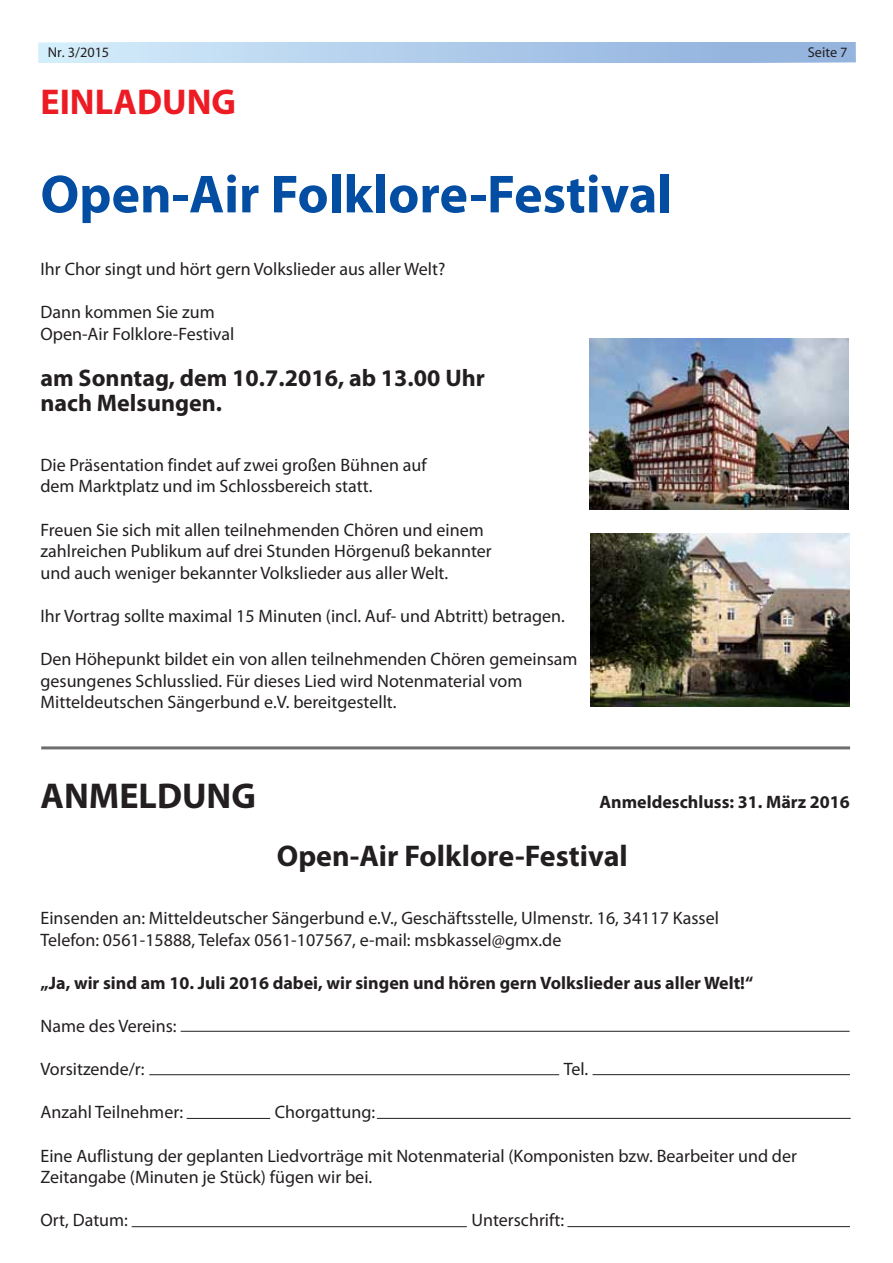
<style>
.page{position:relative;width:893px;height:1263px;background:#fff}
.page>*{position:absolute;margin:0;border:0;box-sizing:border-box;transform-origin:0 0}
.t1{font:700 54px "Myriad Pro";color:#034ea2}
.t2{font:700 36px "Myriad Pro";color:#ed1c24}
.t3{font:700 36px "Myriad Pro";color:#231f20}
.t4{font:700 30px "Myriad Pro";color:#231f20}
.t5{font:700 24px/25.5px "Myriad Pro";color:#231f20}
.t6{font:18px/21.6px "Myriad Pro";color:#231f20}
.t7{font:700 18px "Myriad Pro";color:#231f20}
.t8{font:14.25px "Myriad";color:#231f20}
</style>
<div class="page">
<svg style="left:38px;top:43px;width:818px;height:19px"></svg>
<hr style="left:181px;top:1031px;width:669px;height:1px;background:#231f20">
<hr style="left:149px;top:1074px;width:410px;height:1px;background:#231f20">
<hr style="left:592px;top:1074px;width:258px;height:1px;background:#231f20">
<hr style="left:187px;top:1118px;width:83px;height:1px;background:#231f20">
<hr style="left:377px;top:1118px;width:474px;height:1px;background:#231f20">
<hr style="left:132px;top:1226px;width:335px;height:1px;background:#231f20">
<hr style="left:567px;top:1226px;width:283px;height:1px;background:#231f20">
<hr style="left:41px;top:746px;width:809px;height:3px;background:#6d6e70">
<img style="left:590px;top:534px;width:259px;height:172px">
<img style="left:590px;top:339px;width:259px;height:171px">
<p class="t8" style="left:48px;top:47px;width:63px">Nr. 3/2015</p>
<p class="t8" style="left:808px;top:47px;width:41px">Seite 7</p>
<h2 class="t2" style="left:40px;top:88px;width:197px">EINLADUNG</h2>
<h1 class="t1" style="left:40px;top:174px;width:633px">Open-Air Folklore-Festival</h1>
<p class="t6" style="left:40px;top:260px;width:406px">Ihr Chor singt und hört gern Volkslieder aus aller Welt?</p>
<p class="t6" style="left:40px;top:303px;width:196px">Dann kommen Sie zum<br>Open-Air Folklore-Festival</p>
<h3 class="t5" style="left:40px;top:367px;width:446px">am Sonntag, dem 10.7.2016, ab 13.00 Uhr nach Melsungen.</h3>
<p class="t6" style="left:40px;top:456px;width:388px">Die Präsentation findet auf zwei großen Bühnen auf dem Marktplatz und im Schlossbereich statt.</p>
<p class="t6" style="left:40px;top:520px;width:453px">Freuen Sie sich mit allen teilnehmenden Chören und einem zahlreichen Publikum auf drei Stunden Hörgenuß bekannter und auch weniger bekannter Volkslieder aus aller Welt.</p>
<p class="t6" style="left:40px;top:607px;width:526px">Ihr Vortrag sollte maximal 15 Minuten (incl. Auf- und Abtritt) betragen.</p>
<p class="t6" style="left:40px;top:650px;width:539px">Den Höhepunkt bildet ein von allen teilnehmenden Chören gemeinsam gesungenes Schlusslied. Für dieses Lied wird Notenmaterial vom<br>Mitteldeutschen Sängerbund e.V. bereitgestellt.</p>
<h2 class="t3" style="left:40px;top:782px;width:217px">ANMELDUNG</h2>
<p class="t7" style="left:599px;top:795px;width:252px">Anmeldeschluss: 31. März 2016</p>
<h3 class="t4" style="left:277px;top:844px;width:352px">Open-Air Folklore-Festival</h3>
<p class="t6" style="left:40px;top:909px;width:680px">Einsenden an: Mitteldeutscher Sängerbund e.V., Geschäftsstelle, Ulmenstr. 16, 34117 Kassel<br>Telefon: 0561-15888, Telefax 0561-107567, e-mail: msbkassel@gmx.de</p>
<p class="t7" style="left:40px;top:976px;width:714px">„Ja, wir sind am 10. Juli 2016 dabei, wir singen und hören gern Volkslieder aus aller Welt!“</p>
<p class="t6" style="left:40px;top:1017px;width:138px">Name des Vereins:</p>
<p class="t6" style="left:40px;top:1060px;width:106px">Vorsitzende/r:</p>
<p class="t6" style="left:564px;top:1060px;width:26px">Tel.</p>
<p class="t6" style="left:40px;top:1103px;width:144px">Anzahl Teilnehmer:</p>
<p class="t6" style="left:275px;top:1103px;width:102px">Chorgattung:</p>
<p class="t6" style="left:40px;top:1146px;width:758px">Eine Auflistung der geplanten Liedvorträge mit Notenmaterial (Komponisten bzw. Bearbeiter und der<br>Zeitangabe (Minuten je Stück) fügen wir bei.</p>
<p class="t6" style="left:40px;top:1211px;width:89px">Ort, Datum:</p>
<p class="t6" style="left:471px;top:1211px;width:94px">Unterschrift:</p>
</div>
